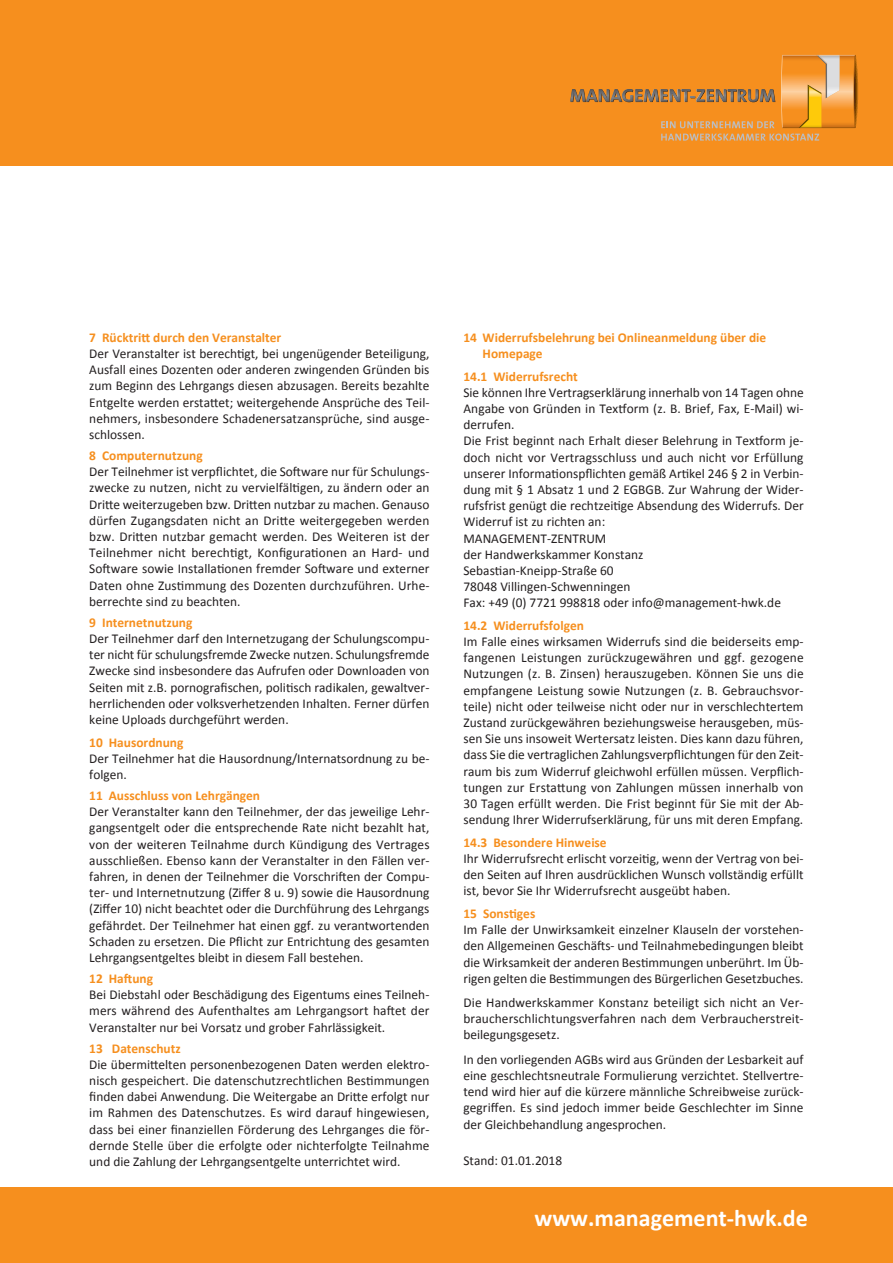
<style>
.page{position:relative;width:893px;height:1263px;background:#f68f1e}
.page>*{position:absolute;margin:0;border:0;box-sizing:border-box;transform-origin:0 0}
.t1{font:700 24px "Calibri";color:#fff}
.t2{font:13.5px/16.2px "Calibri";color:#231f20;text-align:justify}
.t3{font:700 13.5px/16.2px "Calibri";color:#f68f1e}
</style>
<div class="page">
<div style="left:0;top:166px;width:893px;height:1020px;background:#fff"></div>
<svg style="left:570px;top:55px;width:288px;height:86px"></svg>
<p class="t3" style="left:89px;top:329px;width:194px">7 Rücktritt durch den Veranstalter</p>
<p class="t2" style="left:89px;top:345px;width:342px">Der Veranstalter ist berechtigt, bei ungenügender Beteiligung, Ausfall eines Dozenten oder anderen zwingenden Gründen bis zum Beginn des Lehrgangs diesen abzusagen. Bereits bezahlte Entgelte werden erstattet; weitergehende Ansprüche des Teil&shy;nehmers, insbesondere Schadenersatzansprüche, sind ausge&shy;schlossen.</p>
<p class="t3" style="left:89px;top:447px;width:115px">8 Computernutzung</p>
<p class="t2" style="left:89px;top:463px;width:342px">Der Teilnehmer ist verpflichtet, die Software nur für Schulungs&shy;zwecke zu nutzen, nicht zu vervielfältigen, zu ändern oder an Dritte weiterzugeben bzw. Dritten nutzbar zu machen. Genauso dürfen Zugangsdaten nicht an Dritte weitergegeben werden bzw. Dritten nutzbar gemacht werden. Des Weiteren ist der Teilnehmer nicht berechtigt, Konfigurationen an Hard- und Software sowie Installationen fremder Software und externer Daten ohne Zustimmung des Dozenten durchzuführen. Urhe&shy;berrechte sind zu beachten.</p>
<p class="t3" style="left:89px;top:614px;width:105px">9 Internetnutzung</p>
<p class="t2" style="left:89px;top:630px;width:342px">Der Teilnehmer darf den Internetzugang der Schulungscompu&shy;ter nicht für schulungsfremde Zwecke nutzen. Schulungsfremde Zwecke sind insbesondere das Aufrufen oder Downloaden von Seiten mit z.B. pornografischen, politisch radikalen, gewaltver&shy;herrlichenden oder volksverhetzenden Inhalten. Ferner dürfen keine Uploads durchgeführt werden.</p>
<p class="t3" style="left:89px;top:733px;width:96px">10 Hausordnung</p>
<p class="t2" style="left:89px;top:749px;width:342px">Der Teilnehmer hat die Hausordnung/Internatsordnung zu be&shy;folgen.</p>
<p class="t3" style="left:89px;top:787px;width:172px">11 Ausschluss von Lehrgängen</p>
<p class="t2" style="left:89px;top:803px;width:342px">Der Veranstalter kann den Teilnehmer, der das jeweilige Lehr&shy;gangsentgelt oder die entsprechende Rate nicht bezahlt hat, von der weiteren Teilnahme durch Kündigung des Vertrages ausschließen. Ebenso kann der Veranstalter in den Fällen ver&shy;fahren, in denen der Teilnehmer die Vorschriften der Compu&shy;ter- und Internetnutzung (Ziffer 8 u. 9) sowie die Hausordnung (Ziffer 10) nicht beachtet oder die Durchführung des Lehrgangs gefährdet. Der Teilnehmer hat einen ggf. zu verantwortenden Schaden zu ersetzen. Die Pflicht zur Entrichtung des gesamten Lehrgangsentgeltes bleibt in diesem Fall bestehen.</p>
<p class="t3" style="left:89px;top:970px;width:65px">12 Haftung</p>
<p class="t2" style="left:89px;top:986px;width:342px">Bei Diebstahl oder Beschädigung des Eigentums eines Teilneh&shy;mers während des Aufenthaltes am Lehrgangsort haftet der Veranstalter nur bei Vorsatz und grober Fahrlässigkeit.</p>
<p class="t3" style="left:89px;top:1039px;width:93px">13 Datenschutz</p>
<p class="t2" style="left:89px;top:1055px;width:342px">Die übermittelten personenbezogenen Daten werden elektro&shy;nisch gespeichert. Die datenschutzrechtlichen Bestimmungen finden dabei Anwendung. Die Weitergabe an Dritte erfolgt nur im Rahmen des Datenschutzes. Es wird darauf hingewiesen, dass bei einer finanziellen Förderung des Lehrganges die för&shy;dernde Stelle über die erfolgte oder nichterfolgte Teilnahme und die Zahlung der Lehrgangsentgelte unterrichtet wird.</p>
<p class="t3" style="left:483px;top:329px;width:285px;text-indent:-19px">14 Widerrufsbelehrung bei Onlineanmeldung über die<br>Homepage</p>
<p class="t3" style="left:463px;top:367px;width:116px">14.1 Widerrufsrecht</p>
<p class="t2" style="left:463px;top:383px;width:342px;text-align:left">Sie können Ihre Vertragserklärung innerhalb von 14 Tagen ohne Angabe von Gründen in Textform (z. B. Brief, Fax, E-Mail) wi&shy;derrufen.<br>Die Frist beginnt nach Erhalt dieser Belehrung in Textform je&shy;doch nicht vor Vertragsschluss und auch nicht vor Erfüllung unserer Informationspflichten gemäß Artikel 246 § 2 in Verbin&shy;dung mit § 1 Absatz 1 und 2 EGBGB. Zur Wahrung der Wider&shy;rufsfrist genügt die rechtzeitige Absendung des Widerrufs. Der Widerruf ist zu richten an:<br>MANAGEMENT-ZENTRUM<br>der Handwerkskammer Konstanz<br>Sebastian-Kneipp-Straße 60<br>78048 Villingen-Schwenningen<br>Fax: +49 (0) 7721 998818 oder info@management-hwk.de</p>
<p class="t3" style="left:463px;top:617px;width:122px">14.2 Widerrufsfolgen</p>
<p class="t2" style="left:463px;top:633px;width:342px">Im Falle eines wirksamen Widerrufs sind die beiderseits emp&shy;fangenen Leistungen zurückzugewähren und ggf. gezogene Nutzungen (z. B. Zinsen) herauszugeben. Können Sie uns die empfangene Leistung sowie Nutzungen (z. B. Gebrauchsvor&shy;teile) nicht oder teilweise nicht oder nur in verschlechtertem Zustand zurückgewähren beziehungsweise herausgeben, müs&shy;sen Sie uns insoweit Wertersatz leisten. Dies kann dazu führen, dass Sie die vertraglichen Zahlungsverpflichtungen für den Zeit&shy;raum bis zum Widerruf gleichwohl erfüllen müssen. Verpflich&shy;tungen zur Erstattung von Zahlungen müssen innerhalb von 30 Tagen erfüllt werden. Die Frist beginnt für Sie mit der Ab&shy;sendung Ihrer Widerrufserklärung, für uns mit deren Empfang.</p>
<p class="t3" style="left:463px;top:833px;width:145px">14.3 Besondere Hinweise</p>
<p class="t2" style="left:463px;top:850px;width:342px">Ihr Widerrufsrecht erlischt vorzeitig, wenn der Vertrag von bei&shy;den Seiten auf Ihren ausdrücklichen Wunsch vollständig erfüllt ist, bevor Sie Ihr Widerrufsrecht ausgeübt haben.</p>
<p class="t3" style="left:463px;top:905px;width:73px">15 Sonstiges</p>
<p class="t2" style="left:463px;top:921px;width:342px">Im Falle der Unwirksamkeit einzelner Klauseln der vorstehen&shy;den Allgemeinen Geschäfts- und Teilnahmebedingungen bleibt die Wirksamkeit der anderen Bestimmungen unberührt. Im Üb&shy;rigen gelten die Bestimmungen des Bürgerlichen Gesetzbuches.</p>
<p class="t2" style="left:463px;top:994px;width:342px">Die Handwerkskammer Konstanz beteiligt sich nicht an Ver&shy;braucherschlichtungsverfahren nach dem Verbraucherstreit&shy;beilegungsgesetz.</p>
<p class="t2" style="left:463px;top:1050px;width:342px">In den vorliegenden AGBs wird aus Gründen der Lesbarkeit auf eine geschlechtsneutrale Formulierung verzichtet. Stellvertre&shy;tend wird hier auf die kürzere männliche Schreibweise zurück&shy;gegriffen. Es sind jedoch immer beide Geschlechter im Sinne der Gleichbehandlung angesprochen.</p>
<p class="t2" style="left:463px;top:1152px;width:100px">Stand: 01.01.2018</p>
<h1 class="t1" style="left:534px;top:1203px;width:275px">www.management-hwk.de</h1>
</div>
